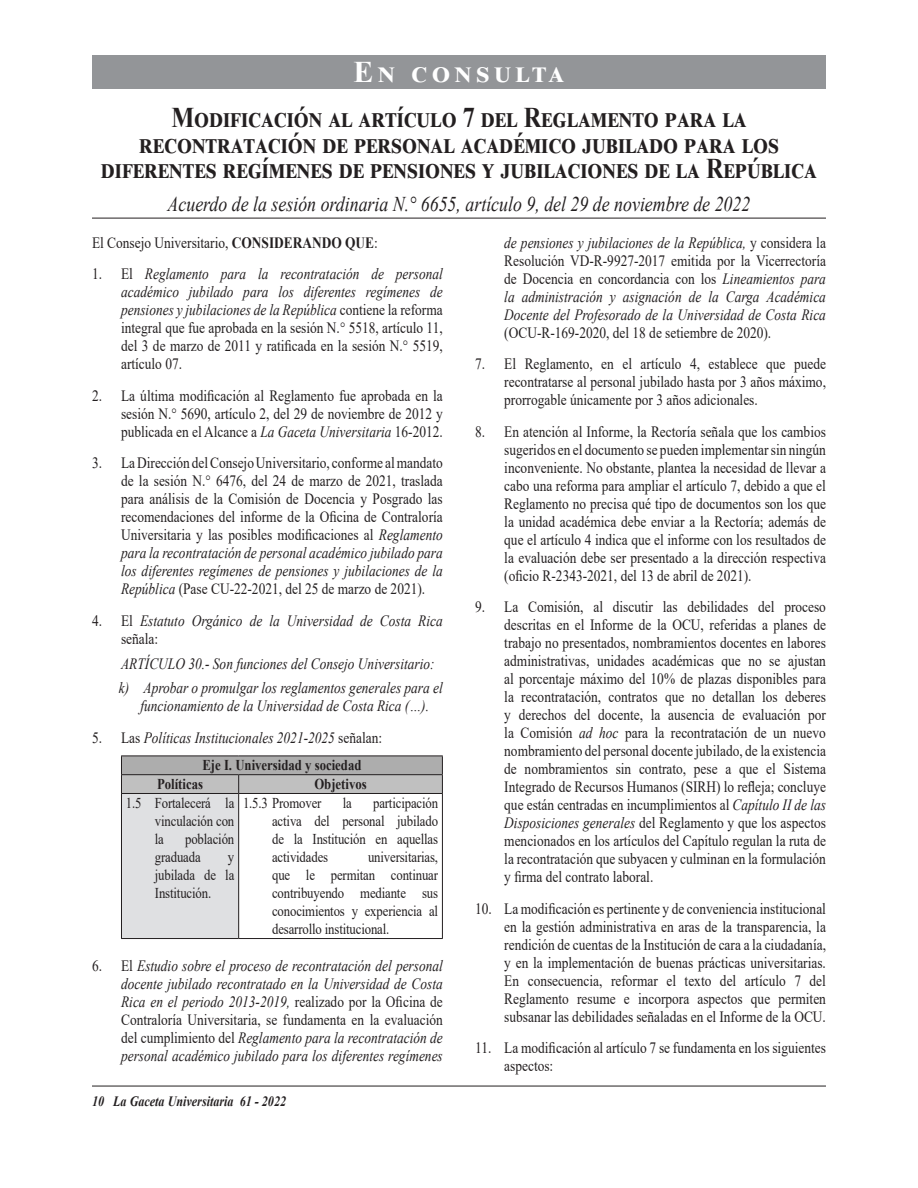
<style>
.page{position:relative;width:918px;height:1188px;background:#fff}
.page>*{position:absolute;margin:0;border:0;box-sizing:border-box;transform-origin:0 0}
.t1{font:700 30px "Times New Roman";letter-spacing:.155em;color:#fff}
.t2{font:700 28.5px/25.5px "Times New Roman";letter-spacing:.025em;color:#231f20;text-align:center;scale:.85 1}
.t3{font:italic 21px "Times New Roman";color:#231f20;scale:.85 1}
.t4{font:15.75px/18px "Times New Roman";color:#231f20;text-align:justify;scale:.85 1}
.t5{font:italic 15.75px/18px "Times New Roman";color:#231f20;scale:.85 1}
.t6{font:15px/18px "Times New Roman";letter-spacing:-.01em;color:#231f20;text-align:justify;scale:.85 1}
.t7{font:700 15px/18.8px "Times New Roman";color:#231f20;scale:.85 1}
.t8{font:italic 700 14.25px "Times New Roman";color:#231f20;scale:.85 1}
.s1{font-weight:700}
.s2{font-style:italic}
.s3{font-style:normal}
</style>
<div class="page">
<div style="left:121px;top:793px;width:118px;height:146px;background:#dfe0e2"></div>
<svg style="left:121px;top:756px;width:322px;height:37px;background:#afafaf"></svg>
<hr style="left:121px;top:793px;width:118px;height:1px;background:#231f20">
<hr style="left:121px;top:794px;width:1px;height:144px;background:#231f20">
<hr style="left:239px;top:793px;width:204px;height:1px;background:#231f20">
<hr style="left:238px;top:794px;width:1px;height:144px;background:#231f20">
<hr style="left:442px;top:794px;width:1px;height:144px;background:#231f20">
<hr style="left:121px;top:938px;width:118px;height:1px;background:#231f20">
<hr style="left:239px;top:938px;width:204px;height:1px;background:#231f20">
<hr style="left:92px;top:1086px;width:734px;height:1px;background:#231f20">
<div style="left:92px;top:55px;width:734px;height:34px;background:#939598"></div>
<hr style="left:92px;top:218px;width:734px;height:1px;background:#231f20">
<h1 class="t1" style="left:354px;top:51px;width:212px">En consulta</h1>
<h2 class="t2" style="left:101px;top:104px;width:843px">Modificación al artículo 7 del Reglamento para la recontratación de personal académico jubilado para los diferentes regímenes de pensiones y jubilaciones de la República</h2>
<h3 class="t3" style="left:168px;top:189px;width:687px">Acuerdo de la sesión ordinaria N.° 6655, artículo 9, del 29 de noviembre de 2022</h3>
<p class="t4" style="left:92px;top:233px;width:338px">El Consejo Universitario, <span class="s1">CONSIDERANDO QUE</span>:</p>
<p class="t4" style="left:121px;top:264px;width:380px;text-indent:-29px">1. El <span class="s2">Reglamento para la recontratación de personal académico jubilado para los diferentes regímenes de pensiones y jubilaciones de la República</span> contiene la reforma integral que fue aprobada en la sesión N.° 5518, artículo 11, del 3 de marzo de 2011 y ratificada en la sesión N.° 5519, artículo 07.</p>
<p class="t4" style="left:121px;top:386px;width:380px;text-indent:-29px">2. La última modificación al Reglamento fue aprobada en la sesión N.° 5690, artículo 2, del 29 de noviembre de 2012 y publicada en el Alcance a <span class="s2">La Gaceta Universitaria</span> 16-2012.</p>
<p class="t4" style="left:121px;top:453px;width:380px;text-indent:-29px">3. LaDirección delConsejoUniversitario, conforme almandato de la sesión N.° 6476, del 24 de marzo de 2021, traslada para análisis de la Comisión de Docencia y Posgrado las recomendaciones del informe de la Oficina de Contraloría Universitaria y las posibles modificaciones al <span class="s2">Reglamento para la recontratación de personal académico jubilado para los diferentes regímenes de pensiones y jubilaciones de la República</span> (Pase CU-22-2021, del 25 de marzo de 2021).</p>
<p class="t5" style="left:121px;top:611px;width:380px;text-indent:-29px"><span class="s3">4. El</span> Estatuto Orgánico de la Universidad de Costa Rica <span class="s3">señala:</span></p>
<p class="t5" style="left:119px;top:651px;width:382px;line-height:24.8px">ARTÍCULO 30.- Son funciones del Consejo Universitario: k) Aprobar o promulgar los reglamentos generales para el</p>
<p class="t5" style="left:141px;top:697px;width:341px">funcionamiento de la Universidad de Costa Rica (…).</p>
<p class="t5" style="left:92px;top:728px;width:343px"><span class="s3">5. Las</span> Políticas Institucionales 2021-2025 <span class="s3">señalan:</span></p>
<p class="t7" style="left:157px;top:756px;width:242px;text-indent:45px">Eje I. Universidad y sociedad<br>Políticas</p>
<p class="t7" style="left:314px;top:774px;width:63px">Objetivos</p>
<p class="t6" style="left:155px;top:794px;width:95px;text-indent:-29px">1.5 Fortalecerá la vinculación con la</p>
<p class="t6" style="left:243px;top:794px;width:94px">1.5.3 Promover</p>
<p class="t6" style="left:343px;top:794px;width:12px">la</p>
<p class="t6" style="left:272px;top:794px;width:197px;text-indent:101px">participación activa del personal jubilado de la Institución en aquellas actividades</p>
<p class="t6" style="left:155px;top:830px;width:95px;text-indent:30px">población graduada</p>
<p class="t6" style="left:272px;top:848px;width:197px;text-indent:96px">universitarias, que le permitan continuar contribuyendo mediante sus conocimientos y experiencia al desarrollo institucional.</p>
<p class="t5" style="left:121px;top:957px;width:380px;text-align:justify;text-indent:-29px"><span class="s3">6. El</span> Estudio sobre el proceso de recontratación del personal docente jubilado recontratado en la Universidad de Costa Rica en el periodo 2013-2019, <span class="s3">realizado por la Oficina de Contraloría Universitaria, se fundamenta en la evaluación del cumplimiento del</span> Reglamento para la recontratación de personal académico jubilado para los diferentes regímenes</p>
<p class="t6" style="left:155px;top:848px;width:95px;text-indent:73px">y jubilada de la Institución.</p>
<p class="t8" style="left:92px;top:1091px;width:230px">10 La Gaceta Universitaria 61 - 2022</p>
<p class="t5" style="left:504px;top:233px;width:380px;text-align:justify">de pensiones y jubilaciones de la República, <span class="s3">y considera la Resolución VD-R-9927-2017 emitida por la Vicerrectoría de Docencia en concordancia con los</span> Lineamientos para la administración y asignación de la Carga Académica Docente del Profesorado de la Universidad de Costa Rica</p>
<p class="t4" style="left:504px;top:323px;width:316px">(OCU-R-169-2020, del 18 de setiembre de 2020).</p>
<p class="t4" style="left:504px;top:355px;width:380px;text-indent:-29px">7. El Reglamento, en el artículo 4, establece que puede recontratarse al personal jubilado hasta por 3 años máximo, prorrogable únicamente por 3 años adicionales.</p>
<p class="t4" style="left:504px;top:422px;width:380px;text-indent:-29px">8. En atención al Informe, la Rectoría señala que los cambios sugeridos en el documento se pueden implementar sin ningún inconveniente. No obstante, plantea la necesidad de llevar a cabo una reforma para ampliar el artículo 7, debido a que el Reglamento no precisa qué tipo de documentos son los que la unidad académica debe enviar a la Rectoría; además de que el artículo 4 indica que el informe con los resultados de la evaluación debe ser presentado a la dirección respectiva (oficio R-2343-2021, del 13 de abril de 2021).</p>
<p class="t4" style="left:504px;top:598px;width:380px;text-indent:-29px">9. La Comisión, al discutir las debilidades del proceso descritas en el Informe de la OCU, referidas a planes de trabajo no presentados, nombramientos docentes en labores administrativas, unidades académicas que no se ajustan al porcentaje máximo del 10% de plazas disponibles para la recontratación, contratos que no detallan los deberes y derechos del docente, la ausencia de evaluación por la Comisión <span class="s2">ad hoc</span> para la recontratación de un nuevo nombramiento del personal docente jubilado, de la existencia de nombramientos sin contrato, pese a que el Sistema Integrado de Recursos Humanos (SIRH) lo refleja; concluye que están centradas en incumplimientos al <span class="s2">Capítulo II de las Disposiciones generales</span> del Reglamento y que los aspectos mencionados en los artículos del Capítulo regulan la ruta de la recontratación que subyacen y culminan en la formulación y firma del contrato laboral.</p>
<p class="t4" style="left:504px;top:899px;width:380px;text-indent:-29px">10. La modificación es pertinente y de conveniencia institucional en la gestión administrativa en aras de la transparencia, la rendición de cuentas de la Institución de cara a la ciudadanía, y en la implementación de buenas prácticas universitarias.<br>En consecuencia, reformar el texto del artículo 7 del Reglamento resume e incorpora aspectos que permiten subsanar las debilidades señaladas en el Informe de la OCU.</p>
<p class="t4" style="left:504px;top:1039px;width:380px;text-indent:-29px">11. La modificación al artículo 7 se fundamenta en los siguientes aspectos:</p>
</div>
